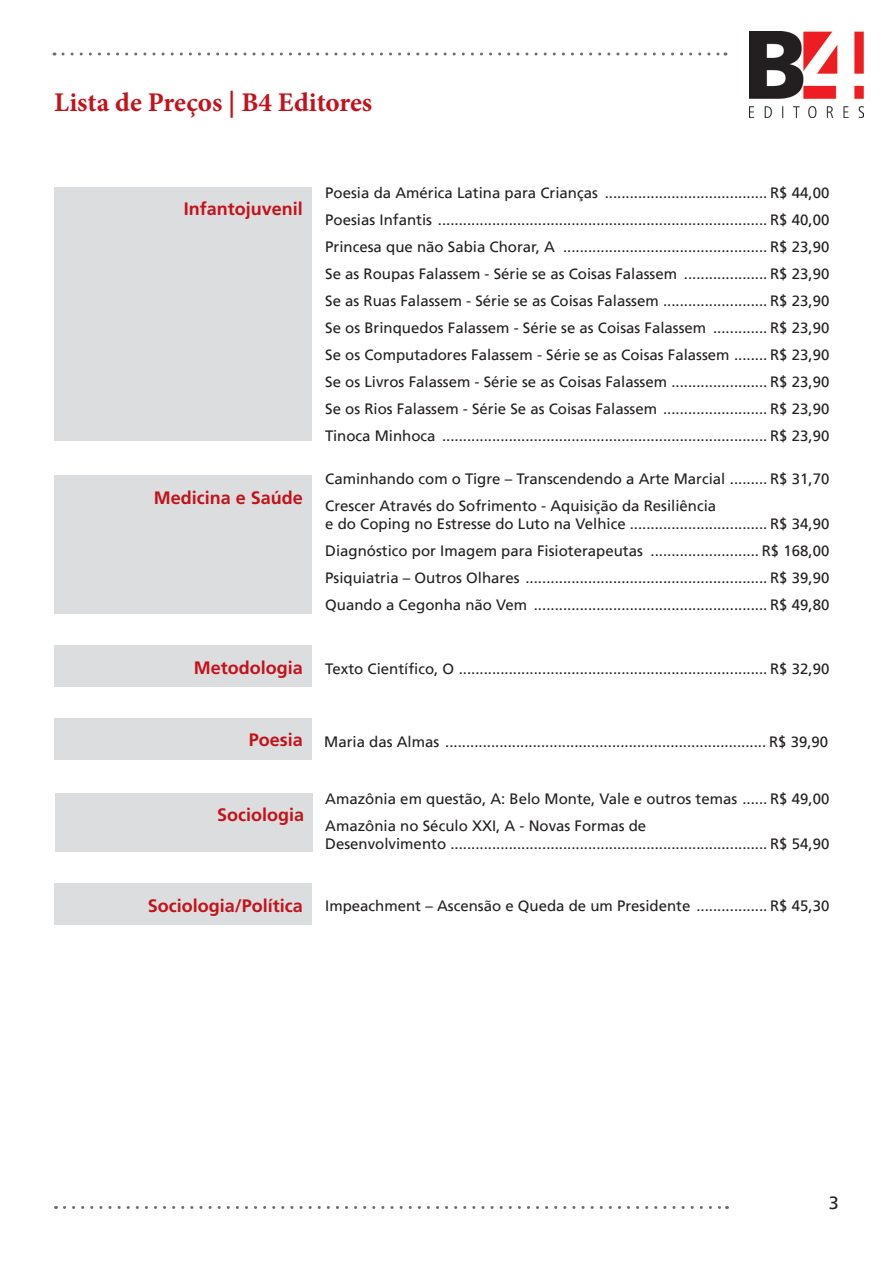
<style>
.page{position:relative;width:893px;height:1263px;background:#fff}
.page>*{position:absolute;margin:0;border:0;box-sizing:border-box;transform-origin:0 0}
.t1{font:700 27px "Minion Pro";color:#c4121a}
.t2{font:700 18px "Frutiger LT Std";color:#c4121a}
.t3{font:18px "Frutiger LT";color:#231f20}
.t4{font:15px/27px "Frutiger LT";color:#231f20;text-align:justify}
.s1{font-family:"Frutiger LT Std";font-weight:700;font-size:18px;color:#c4121a}
</style>
<div class="page">
<img style="left:749px;top:32px;width:115px;height:86px">
<svg style="left:63px;top:53px;width:663px;height:3px"></svg>
<svg style="left:64px;top:1206px;width:663px;height:3px"></svg>
<div style="left:54px;top:187px;width:257px;height:254px;background:#dcdddf"></div>
<div style="left:54px;top:475px;width:257px;height:139px;background:#dcdddf"></div>
<div style="left:54px;top:645px;width:257px;height:41px;background:#dcdddf"></div>
<div style="left:54px;top:718px;width:257px;height:41px;background:#dcdddf"></div>
<div style="left:55px;top:793px;width:258px;height:58px;background:#dcdddf"></div>
<div style="left:54px;top:883px;width:257px;height:41px;background:#dcdddf"></div>
<h1 class="t1" style="left:54px;top:83px;width:320px">Lista de Preços | B4 Editores</h1>
<p class="t2" style="left:184px;top:199px;width:121px">Infantojuvenil</p>
<p class="t2" style="left:154px;top:487px;width:151px">Medicina e Saúde</p>
<p class="t4" style="left:325px;top:180px;width:505px">Poesia da América Latina para Crianças ....................................... R$ 44,00<br>Poesias Infantis ............................................................................... R$ 40,00<br>Princesa que não Sabia Chorar, A ................................................. R$ 23,90<br>Se as Roupas Falassem - Série se as Coisas Falassem .................... R$ 23,90<br>Se as Ruas Falassem - Série se as Coisas Falassem ......................... R$ 23,90<br>Se os Brinquedos Falassem - Série se as Coisas Falassem ............. R$ 23,90<br>Se os Computadores Falassem - Série se as Coisas Falassem ........ R$ 23,90<br>Se os Livros Falassem - Série se as Coisas Falassem ....................... R$ 23,90<br>Se os Rios Falassem - Série Se as Coisas Falassem ......................... R$ 23,90<br>Tinoca Minhoca .............................................................................. R$ 23,90</p>
<p class="t4" style="left:325px;top:465px;width:505px">Caminhando com o Tigre – Transcendendo a Arte Marcial ......... R$ 31,70<br>Crescer Através do Sofrimento - Aquisição da Resiliência</p>
<p class="t4" style="left:325px;top:510px;width:505px">e do Coping no Estresse do Luto na Velhice ................................. R$ 34,90<br>Diagnóstico por Imagem para Fisioterapeutas .......................... R$ 168,00<br>Psiquiatria – Outros Olhares .......................................................... R$ 39,90<br>Quando a Cegonha não Vem ........................................................ R$ 49,80</p>
<p class="t4" style="left:194px;top:655px;width:637px"><span class="s1">Metodologia</span> Texto Científico, O .......................................................................... R$ 32,90</p>
<p class="t4" style="left:249px;top:729px;width:581px"><span class="s1">Poesia</span> Maria das Almas ............................................................................. R$ 39,90</p>
<p class="t2" style="left:217px;top:805px;width:89px">Sociologia</p>
<p class="t4" style="left:325px;top:786px;width:505px">Amazônia em questão, A: Belo Monte, Vale e outros temas ...... R$ 49,00<br>Amazônia no Século XXI, A - Novas Formas de</p>
<p class="t4" style="left:325px;top:831px;width:505px">Desenvolvimento ............................................................................ R$ 54,90</p>
<p class="t4" style="left:148px;top:893px;width:683px"><span class="s1">Sociologia/Política</span> Impeachment – Ascensão e Queda de um Presidente ................. R$ 45,30</p>
<p class="t3" style="left:829px;top:1192px;width:12px">3</p>
</div>
